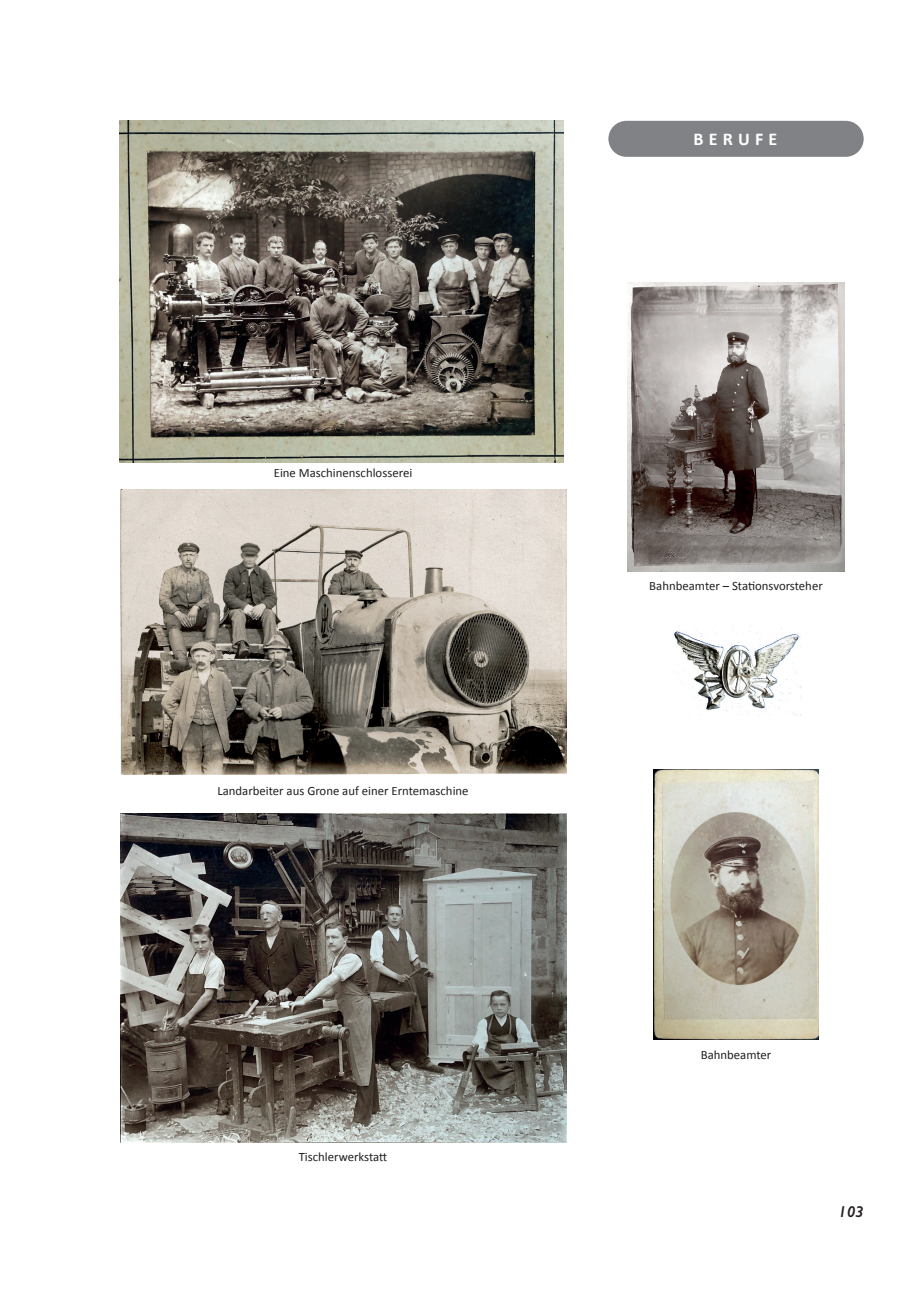
<style>
.page{position:relative;width:919px;height:1289px;background:#fff}
.page>*{position:absolute;margin:0;border:0;box-sizing:border-box;transform-origin:0 0}
.t1{font:700 18px "Calibri";letter-spacing:.29em;color:#fff}
.t2{font:italic 600 15.75px "Gill Sans";color:#231f20}
.t3{font:12.75px "Calibri";color:#231f20}
</style>
<div class="page">
<img style="left:119px;top:121px;width:444px;height:342px">
<img style="left:120px;top:489px;width:447px;height:285px">
<img style="left:120px;top:813px;width:447px;height:329px">
<img style="left:653px;top:769px;width:165px;height:270px">
<div style="left:608px;top:121px;width:255px;height:36px;background:#808285;border-radius:18px"></div>
<img style="left:674px;top:625px;width:127px;height:90px">
<img style="left:628px;top:283px;width:216px;height:288px">
<p class="t3" style="left:274px;top:463px;width:140px">Eine Maschinenschlosserei</p>
<p class="t3" style="left:217px;top:782px;width:253px">Landarbeiter aus Grone auf einer Erntemaschine</p>
<p class="t3" style="left:299px;top:1147px;width:90px">Tischlerwerkstatt</p>
<p class="t1" style="left:693px;top:126px;width:85px">BERUFE</p>
<p class="t3" style="left:649px;top:577px;width:175px">Bahnbeamter – Stationsvorsteher</p>
<p class="t3" style="left:700px;top:1045px;width:72px">Bahnbeamter</p>
<p class="t2" style="left:838px;top:1202px;width:27px">103</p>
</div>
